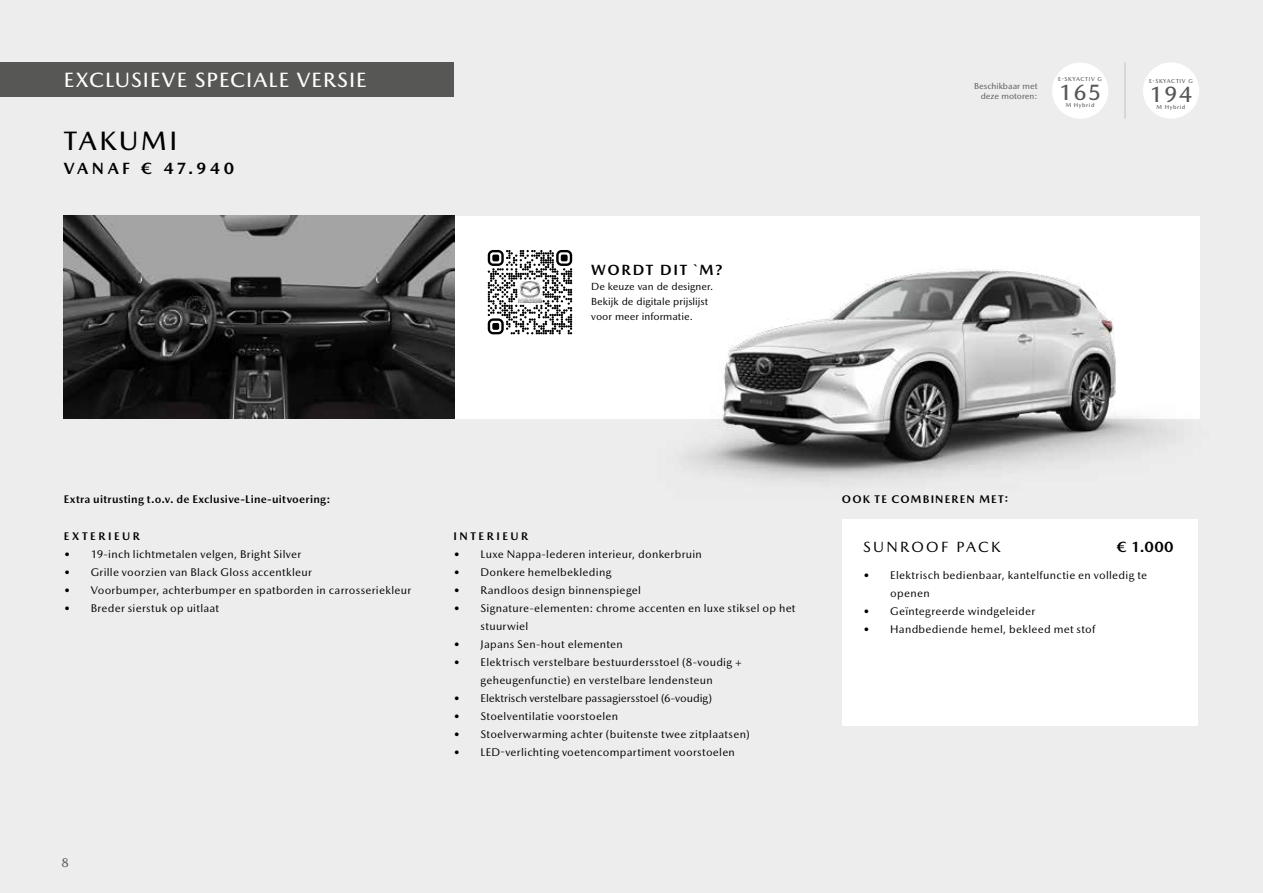
<style>
.page{position:relative;width:1263px;height:893px;background:#ededed}
.page>*{position:absolute;margin:0;border:0;box-sizing:border-box;transform-origin:0 0}
.t1{font:500 27px "Mazda Type";letter-spacing:.095em;color:#000}
.t2{font:500 22.5px "Mazda Type";letter-spacing:.05em;color:#575756}
.t3{font:500 21px "Mazda Type";letter-spacing:.05em;color:#fff}
.t4{font:700 16.5px "Mazda Type";letter-spacing:.215em;color:#000}
.t5{font:700 15px "Mazda Type";letter-spacing:.105em;color:#000}
.t6{font:15px "Mazda Type";letter-spacing:.155em;color:#000}
.t7{font:12.75px "Mazda Type";color:#575756}
.t8{font:11.25px/18px "Mazda Type";letter-spacing:.025em;color:#000}
.t9{font:700 11.25px "Mazda Type";letter-spacing:.04em;color:#000}
.t10{font:11.25px "Mazda Type";color:#000}
.t11{font:700 11.25px "Mazda Type";letter-spacing:.1em;color:#000}
.t12{font:700 11.25px "Mazda Type";letter-spacing:.225em;color:#000}
.t13{font:10.5px/15px "Mazda Type";color:#000}
.t14{font:8.7px/10.5px "Mazda Type";color:#575756;text-align:right}
.t15{font:500 5.85px "Mazda Type";letter-spacing:.1em;color:#575756}
</style>
<div class="page">
<div style="left:0;top:62px;width:454px;height:34px;background:#575756"></div>
<div style="left:452px;top:216px;width:747px;height:202px;background:#fff"></div>
<svg style="left:488px;top:250px;width:84px;height:84px"></svg>
<img style="left:517px;top:281px;width:25px;height:23px">
<div style="left:1052px;top:63px;width:56px;height:56px;background:#fff;border-radius:50%"></div>
<div style="left:1143px;top:62px;width:56px;height:57px;background:#fff;border-radius:50%"></div>
<hr style="left:1125px;top:62px;width:1px;height:57px;background:#c1c0c0">
<div style="left:842px;top:519px;width:356px;height:207px;background:#fff"></div>
<img style="left:631px;top:216px;width:569px;height:266px">
<img style="left:64px;top:216px;width:390px;height:202px">
<h3 class="t3" style="left:64px;top:68px;width:304px">EXCLUSIEVE SPECIALE VERSIE</h3>
<h1 class="t1" style="left:64px;top:125px;width:115px">TAKUMI</h1>
<h3 class="t4" style="left:64px;top:158px;width:172px">VANAF € 47.940</h3>
<h3 class="t5" style="left:591px;top:261px;width:133px">WORDT DIT `M?</h3>
<p class="t13" style="left:591px;top:279px;width:123px">De keuze van de designer.<br>Bekijk de digitale prijslijst voor meer informatie.</p>
<p class="t14" style="left:974px;top:80px;width:65px">Beschikbaar met deze motoren:</p>
<p class="t15" style="left:1058px;top:75px;width:45px">E-SKYACTIV G</p>
<h2 class="t2" style="left:1059px;top:79px;width:44px">165</h2>
<p class="t15" style="left:1066px;top:102px;width:30px">M Hybrid</p>
<p class="t15" style="left:1149px;top:77px;width:45px">E-SKYACTIV G</p>
<h2 class="t2" style="left:1149px;top:81px;width:44px">194</h2>
<p class="t15" style="left:1156px;top:104px;width:30px">M Hybrid</p>
<p class="t9" style="left:64px;top:492px;width:268px">Extra uitrusting t.o.v. de Exclusive-Line-uitvoering:</p>
<p class="t12" style="left:64px;top:529px;width:77px">EXTERIEUR</p>
<p class="t8" style="left:64px;top:545px;width:239px">• 19-inch lichtmetalen velgen, Bright Silver</p>
<p class="t8" style="left:64px;top:563px;width:250px">• Grille voorzien van Black Gloss accentkleur</p>
<p class="t8" style="left:64px;top:581px;width:349px">• Voorbumper, achterbumper en spatborden in carrosseriekleur</p>
<p class="t8" style="left:64px;top:599px;width:157px">• Breder sierstuk op uitlaat</p>
<p class="t7" style="left:62px;top:855px;width:9px">8</p>
<p class="t12" style="left:454px;top:529px;width:76px">INTERIEUR</p>
<p class="t8" style="left:454px;top:545px;width:250px">• Luxe Nappa-lederen interieur, donkerbruin</p>
<p class="t8" style="left:454px;top:563px;width:159px">• Donkere hemelbekleding</p>
<p class="t8" style="left:454px;top:581px;width:189px">• Randloos design binnenspiegel</p>
<p class="t8" style="left:481px;top:599px;width:316px;text-indent:-27px">• Signature-elementen: chrome accenten en luxe stiksel op het stuurwiel</p>
<p class="t8" style="left:454px;top:635px;width:171px">• Japans Sen-hout elementen</p>
<p class="t8" style="left:454px;top:653px;width:290px;text-align:center">• Elektrisch verstelbare bestuurdersstoel (8-voudig + geheugenfunctie) en verstelbare lendensteun</p>
<p class="t10" style="left:454px;top:692px;width:260px">• Elektrisch verstelbare passagiersstoel (6-voudig)</p>
<p class="t8" style="left:454px;top:707px;width:166px">• Stoelventilatie voorstoelen</p>
<p class="t8" style="left:454px;top:725px;width:298px">• Stoelverwarming achter (buitenste twee zitplaatsen)</p>
<p class="t8" style="left:454px;top:743px;width:283px">• LED-verlichting voetencompartiment voorstoelen</p>
<p class="t11" style="left:842px;top:492px;width:168px">OOK TE COMBINEREN MET:</p>
<h3 class="t6" style="left:863px;top:538px;width:139px">SUNROOF PACK</h3>
<h3 class="t5" style="left:1116px;top:538px;width:59px">€ 1.000</h3>
<p class="t8" style="left:890px;top:566px;width:258px;text-indent:-27px">• Elektrisch bedienbaar, kantelfunctie en volledig te openen</p>
<p class="t8" style="left:863px;top:602px;width:174px">• Geïntegreerde windgeleider</p>
<p class="t8" style="left:863px;top:620px;width:234px">• Handbediende hemel, bekleed met stof</p>
</div>
